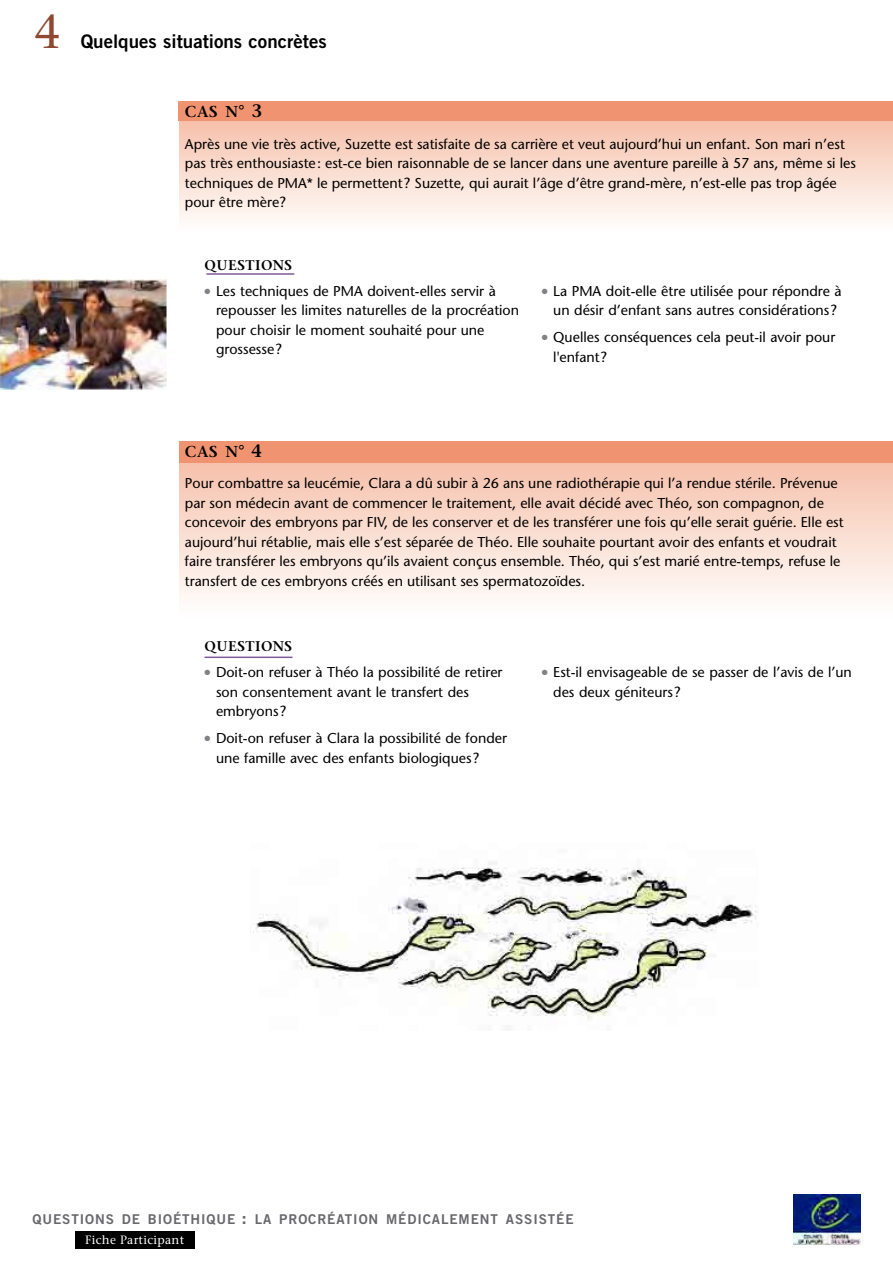
<style>
.page{position:relative;width:893px;height:1263px;background:#fff}
.page>*{position:absolute;margin:0;border:0;box-sizing:border-box;transform-origin:0 0}
.t1{font:48px "Stone Serif";color:#8f4831}
.t2{font:18.75px "Trade Gothic Bold Two";color:#000}
.t3{font:600 15.75px "Stone Serif";letter-spacing:.035em;color:#000}
.t4{font:14.25px/19.5px "Stone Sans";color:#000}
.t5{font:600 14.1px "Stone Serif";letter-spacing:.035em;color:#000}
.t6{font:13.5px "Trade Gothic Bold Two";letter-spacing:.065em;color:#68676c}
.t7{font:12px "Stone Serif";letter-spacing:.025em;color:#fff}
.s1{font-size:16.5px}
.s2{font-size:18px}
</style>
<div class="page">
<div style="left:180px;top:458px;width:713px;height:160px;background:linear-gradient(to bottom,#f6bda6,#fff)"></div>
<div style="left:180px;top:441px;width:713px;height:21px;background:#f09371"></div>
<hr style="left:205px;top:656px;width:87px;height:2px;background:#7d5b9a">
<div style="left:180px;top:119px;width:713px;height:114px;background:linear-gradient(to bottom,#f6c0aa,#fffffd)"></div>
<div style="left:179px;top:102px;width:714px;height:19px;background:#f09371"></div>
<hr style="left:206px;top:273px;width:88px;height:2px;background:#7d5b9a">
<img style="left:793px;top:1194px;width:68px;height:51px">
<img style="left:253px;top:862px;width:504px;height:158px">
<img style="left:0;top:279px;width:167px;height:110px">
<div style="left:75px;top:1231px;width:119px;height:17px;background:#000"></div>
<h1 class="t1" style="left:33px;top:3px;width:29px">4</h1>
<h2 class="t2" style="left:81px;top:30px;width:247px">Quelques situations concrètes</h2>
<p class="t3" style="left:185px;top:102px;width:79px">CAS N<span class="s1">°</span> <span class="s2">3</span></p>
<p class="t4" style="left:185px;top:134px;width:672px">Après une vie très active, Suzette est satisfaite de sa carrière et veut aujourd’hui un enfant. Son mari n’est pas très enthousiaste : est-ce bien raisonnable de se lancer dans une aventure pareille à 57 ans, même si les techniques de PMA* le permettent ? Suzette, qui aurait l’âge d’être grand-mère, n’est-elle pas trop âgée pour être mère?</p>
<p class="t5" style="left:205px;top:257px;width:89px">QUESTIONS</p>
<p class="t4" style="left:216px;top:281px;width:305px;text-indent:-11px"><sup>●</sup> Les techniques de PMA doivent-elles servir à repousser les limites naturelles de la procréation pour choisir le moment souhaité pour une grossesse ?</p>
<p class="t4" style="left:542px;top:281px;width:301px;text-align:center"><sup>●</sup> La PMA doit-elle être utilisée pour répondre à un désir d’enfant sans autres considérations ?</p>
<p class="t4" style="left:553px;top:328px;width:284px;text-indent:-11px"><sup>●</sup> Quelles conséquences cela peut-il avoir pour l'enfant ?</p>
<p class="t3" style="left:185px;top:442px;width:79px">CAS N<span class="s1">°</span> <span class="s2">4</span></p>
<p class="t4" style="left:185px;top:473px;width:660px">Pour combattre sa leucémie, Clara a dû subir à 26 ans une radiothérapie qui l’a rendue stérile. Prévenue par son médecin avant de commencer le traitement, elle avait décidé avec Théo, son compagnon, de concevoir des embryons par FIV, de les conserver et de les transférer une fois qu’elle serait guérie. Elle est aujourd’hui rétablie, mais elle s’est séparée de Théo. Elle souhaite pourtant avoir des enfants et voudrait faire transférer les embryons qu’ils avaient conçus ensemble. Théo, qui s’est marié entre-temps, refuse le transfert de ces embryons créés en utilisant ses spermatozoïdes.</p>
<p class="t5" style="left:205px;top:638px;width:89px">QUESTIONS</p>
<p class="t4" style="left:216px;top:662px;width:288px;text-indent:-11px"><sup>●</sup> Doit-on refuser à Théo la possibilité de retirer son consentement avant le transfert des embryons ?</p>
<p class="t4" style="left:216px;top:728px;width:293px;text-indent:-11px"><sup>●</sup> Doit-on refuser à Clara la possibilité de fonder une famille avec des enfants biologiques ?</p>
<p class="t4" style="left:553px;top:662px;width:300px;text-indent:-11px"><sup>●</sup> Est-il envisageable de se passer de l’avis de l’un des deux géniteurs ?</p>
<p class="t6" style="left:33px;top:1210px;width:543px">QUESTIONS DE BIOÉTHIQUE <span class="s2">:</span> LA PROCRÉATION MÉDICALEMENT ASSISTÉE</p>
<p class="t7" style="left:85px;top:1233px;width:100px">Fiche Participant</p>
</div>
